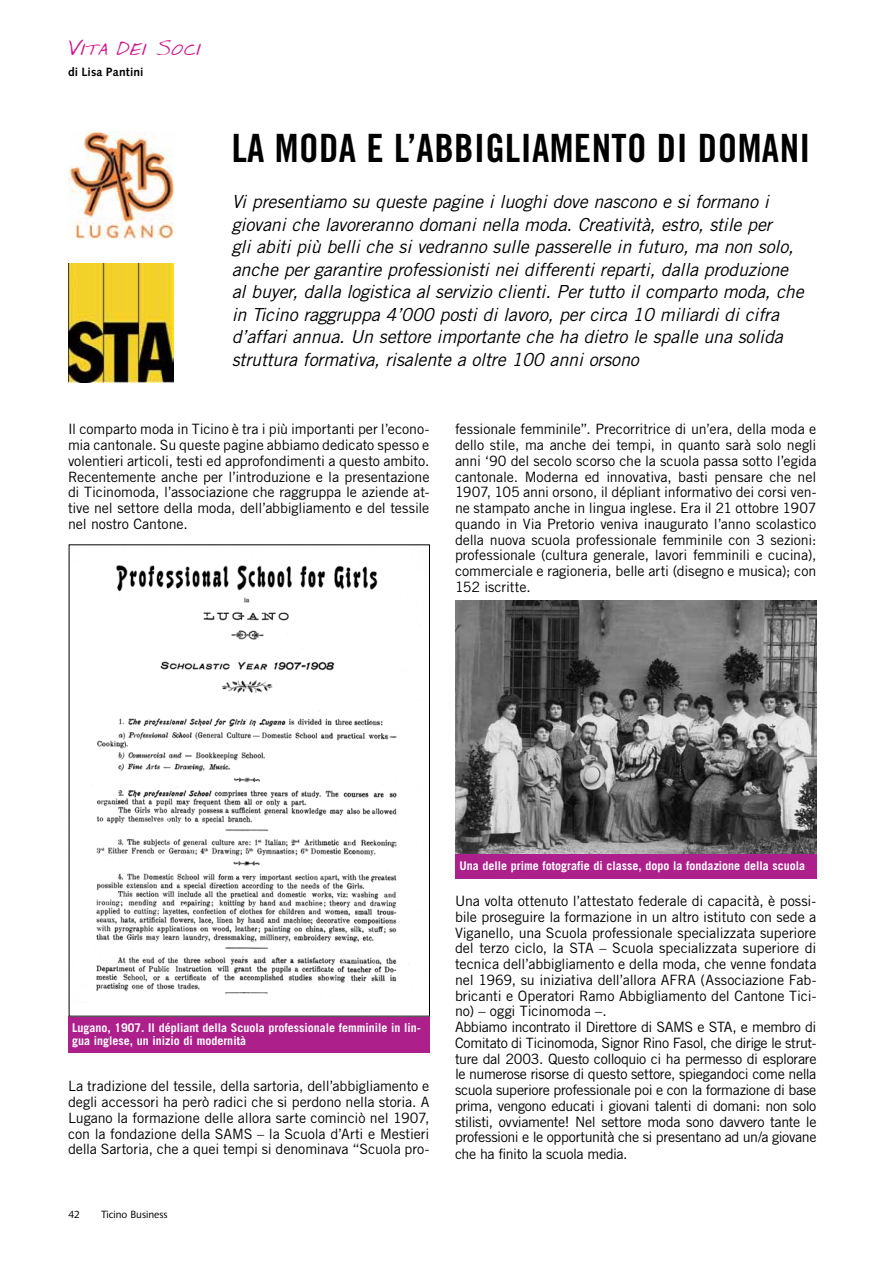
<style>
.page{position:relative;width:893px;height:1263px;background:#fff}
.page>*{position:absolute;margin:0;border:0;box-sizing:border-box;transform-origin:0 0}
.t1{font:39px "Trade Gothic Bold Cond Twenty";letter-spacing:.01em;color:#000}
.t2{font:21px "Lee";letter-spacing:.02em;color:#d11189}
.t3{font:italic 18px/22.5px "Trade Gothic";letter-spacing:-.01em;color:#000}
.t4{font:14.25px/15.8px "Trade Gothic";letter-spacing:-.015em;color:#000;text-align:justify}
.t5{font:700 12px/13.5px "Trade Gothic";color:#fff}
.t6{font:700 12px "Syntax";letter-spacing:.01em;color:#000}
.t7{font:10.5px "Syntax";color:#000}
</style>
<div class="page">
<img style="left:68px;top:263px;width:105px;height:120px">
<img style="left:68px;top:132px;width:107px;height:107px">
<div style="left:68px;top:1016px;width:361px;height:36px;background:#ad208b"></div>
<div style="left:455px;top:853px;width:362px;height:26px;background:#ad208b"></div>
<img style="left:92px;top:565px;width:317px;height:429px">
<img style="left:455px;top:601px;width:361px;height:253px">
<h2 class="t2" style="left:68px;top:34px;width:134px">Vita dei Soci</h2>
<p class="t6" style="left:68px;top:65px;width:77px">di Lisa Pantini</p>
<h1 class="t1" style="left:232px;top:124px;width:580px">LA MODA E L’ABBIGLIAMENTO DI DOMANI</h1>
<p class="t3" style="left:232px;top:190px;width:573px">Vi presentiamo su queste pagine i luoghi dove nascono e si formano i giovani che lavoreranno domani nella moda. Creatività, estro, stile per<br>gli abiti più belli che si vedranno sulle passerelle in futuro, ma non solo, anche per garantire professionisti nei differenti reparti, dalla produzione al buyer, dalla logistica al servizio clienti. Per tutto il comparto moda, che in Ticino raggruppa 4’000 posti di lavoro, per circa 10 miliardi di cifra d’affari annua. Un settore importante che ha dietro le spalle una solida struttura formativa, risalente a oltre 100 anni orsono</p>
<p class="t4" style="left:68px;top:421px;width:363px">Il comparto moda in Ticino è tra i più importanti per l’econo&shy;mia cantonale. Su queste pagine abbiamo dedicato spesso e volentieri articoli, testi ed approfondimenti a questo ambito.<br>Recentemente anche per l’introduzione e la presentazione di Ticinomoda, l’associazione che raggruppa le aziende at&shy;tive nel settore della moda, dell’abbigliamento e del tessile nel nostro Cantone.</p>
<p class="t4" style="left:455px;top:421px;width:363px">fessionale femminile”. Precorritrice di un’era, della moda e dello stile, ma anche dei tempi, in quanto sarà solo negli anni ‘90 del secolo scorso che la scuola passa sotto l’egida cantonale. Moderna ed innovativa, basti pensare che nel 1907, 105 anni orsono, il dépliant informativo dei corsi ven&shy;ne stampato anche in lingua inglese. Era il 21 ottobre 1907 quando in Via Pretorio veniva inaugurato l’anno scolastico della nuova scuola professionale femminile con 3 sezioni: professionale (cultura generale, lavori femminili e cucina), commerciale e ragioneria, belle arti (disegno e musica); con 152 iscritte.</p>
<p class="t5" style="left:72px;top:1020px;width:350px">Lugano, 1907. Il dépliant della Scuola professionale femminile in lin&shy;gua inglese, un inizio di modernità</p>
<p class="t4" style="left:68px;top:1078px;width:363px">La tradizione del tessile, della sartoria, dell’abbigliamento e degli accessori ha però radici che si perdono nella storia. A Lugano la formazione delle allora sarte cominciò nel 1907, con la fondazione della SAMS – la Scuola d’Arti e Mestieri della Sartoria, che a quei tempi si denominava “Scuola pro-</p>
<p class="t7" style="left:68px;top:1208px;width:13px">42</p>
<p class="t7" style="left:101px;top:1208px;width:68px">Ticino Business</p>
<p class="t5" style="left:460px;top:859px;width:347px">Una delle prime fotografie di classe, dopo la fondazione della scuola</p>
<p class="t4" style="left:455px;top:893px;width:363px;text-align:left">Una volta ottenuto l’attestato federale di capacità, è possi&shy;bile proseguire la formazione in un altro istituto con sede a Viganello, una Scuola professionale specializzata superiore del terzo ciclo, la STA – Scuola specializzata superiore di tecnica dell’abbigliamento e della moda, che venne fondata nel 1969, su iniziativa dell’allora AFRA (Associazione Fab&shy;bricanti e Operatori Ramo Abbigliamento del Cantone Tici&shy;no) – oggi Ticinomoda –.<br>Abbiamo incontrato il Direttore di SAMS e STA, e membro di Comitato di Ticinomoda, Signor Rino Fasol, che dirige le strut&shy;ture dal 2003. Questo colloquio ci ha permesso di esplorare le numerose risorse di questo settore, spiegandoci come nella scuola superiore professionale poi e con la formazione di base prima, vengono educati i giovani talenti di domani: non solo stilisti, ovviamente! Nel settore moda sono davvero tante le professioni e le opportunità che si presentano ad un/a giovane che ha finito la scuola media.</p>
</div>
